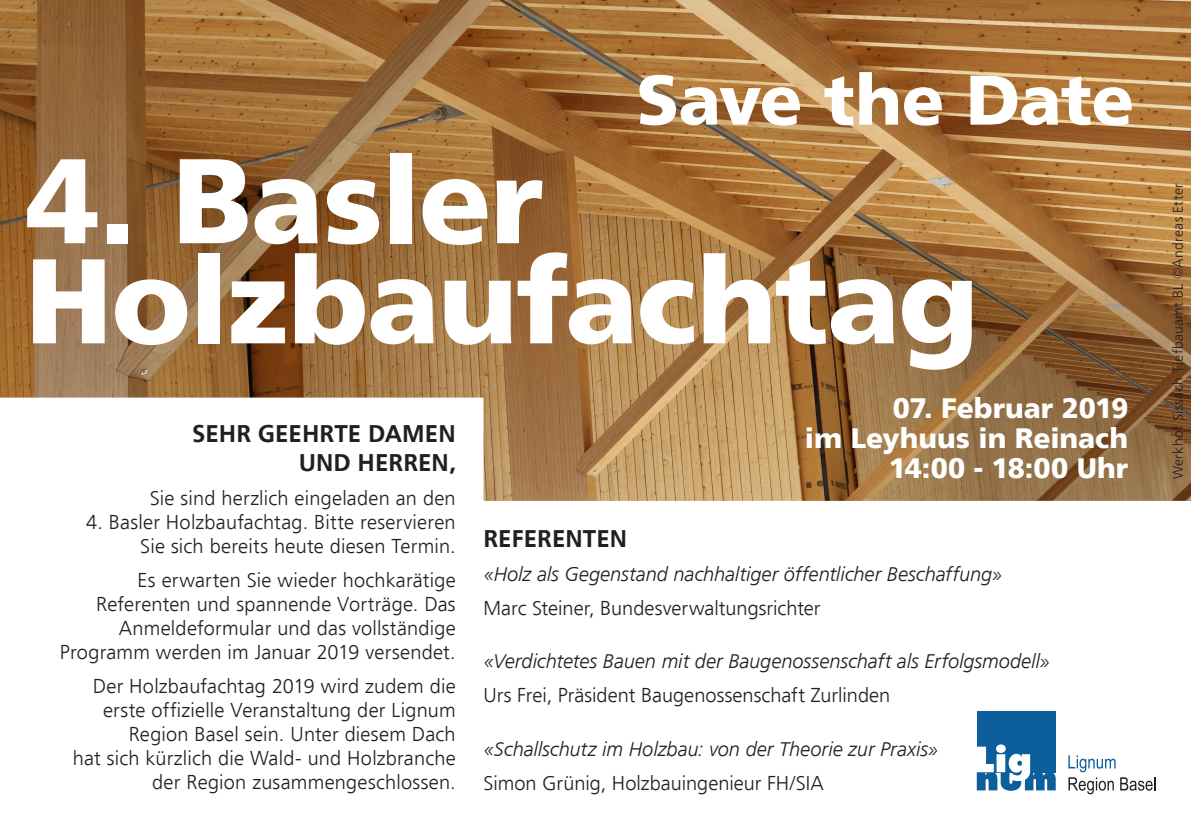
<style>
.page{position:relative;width:1191px;height:840px;background:#fff}
.page>*{position:absolute;margin:0;border:0;box-sizing:border-box;transform-origin:0 0}
.t1{font:900 120px/100px "Frutiger";letter-spacing:-.015em;color:#fff}
.t2{font:900 70px "Frutiger";letter-spacing:-.01em;color:#fff}
.t3{font:900 28px/30px "Frutiger";letter-spacing:-.005em;color:#fff;text-align:right}
.t4{font:700 24px/28.8px "Frutiger";letter-spacing:.005em;color:#231f20;text-align:right}
.t5{font:300 20px/24px "Frutiger";letter-spacing:.01em;color:#231f20;text-align:right}
.t6{font:italic 300 20px "Frutiger";color:#231f20}
.t7{font:300 14px "Frutiger";letter-spacing:.025em;color:#231f20}
</style>
<div class="page">
<img style="left:0;top:0;width:1191px;height:500px">
<svg style="left:1068px;top:755px;width:87px;height:38px"></svg>
<div style="left:976px;top:710px;width:79px;height:61px;background:#0d5f9c"></div>
<svg style="left:976px;top:744px;width:79px;height:46px"></svg>
<p class="t2" style="left:636px;top:58px;width:499px">Save the Date</p>
<p class="t1" style="left:26px;top:150px;width:954px">4. Basler<br>Holzbaufachtag</p>
<p class="t4" style="left:192px;top:419px;width:265px">SEHR GEEHRTE DAMEN<br>UND HERREN,</p>
<p class="t5" style="left:150px;top:486px;width:307px">Sie sind herzlich eingeladen an den</p>
<p class="t5" style="left:86px;top:510px;width:371px">4. Basler Holzbaufachtag. Bitte reservieren<br>Sie sich bereits heute diesen Termin.</p>
<p class="t5" style="left:60px;top:568px;width:397px">Es erwarten Sie wieder hochkarätige Referenten und spannende Vorträge. Das Anmeldeformular und das vollständige Programm werden im Januar 2019 versendet.</p>
<p class="t5" style="left:73px;top:674px;width:384px">Der Holzbaufachtag 2019 wird zudem die erste offizielle Veranstaltung der Lignum Region Basel sein. Unter diesem Dach<br>hat sich kürzlich die Wald- und Holzbranche der Region zusammengeschlossen.</p>
<p class="t3" style="left:805px;top:393px;width:325px">07. Februar 2019<br>im Leyhuus in Reinach<br>14:00 - 18:00 Uhr</p>
<p class="t4" style="left:483px;top:524px;width:145px">REFERENTEN</p>
<p class="t6" style="left:483px;top:562px;width:520px">«Holz als Gegenstand nachhaltiger öffentlicher Beschaffung»</p>
<p class="t5" style="left:483px;top:596px;width:338px">Marc Steiner, Bundesverwaltungsrichter</p>
<p class="t6" style="left:483px;top:649px;width:568px">«Verdichtetes Bauen mit der Baugenossenschaft als Erfolgsmodell»</p>
<p class="t5" style="left:483px;top:683px;width:408px">Urs Frei, Präsident Baugenossenschaft Zurlinden</p>
<p class="t6" style="left:483px;top:736px;width:456px">«Schallschutz im Holzbau: von der Theorie zur Praxis»</p>
<p class="t5" style="left:483px;top:770px;width:342px">Simon Grünig, Holzbauingenieur FH/SIA</p>
<p class="t7" style="left:1170px;top:479px;width:297px;rotate:-90deg">Werkhof Sissach Tiefbauamt BL ©Andreas Etter</p>
</div>
